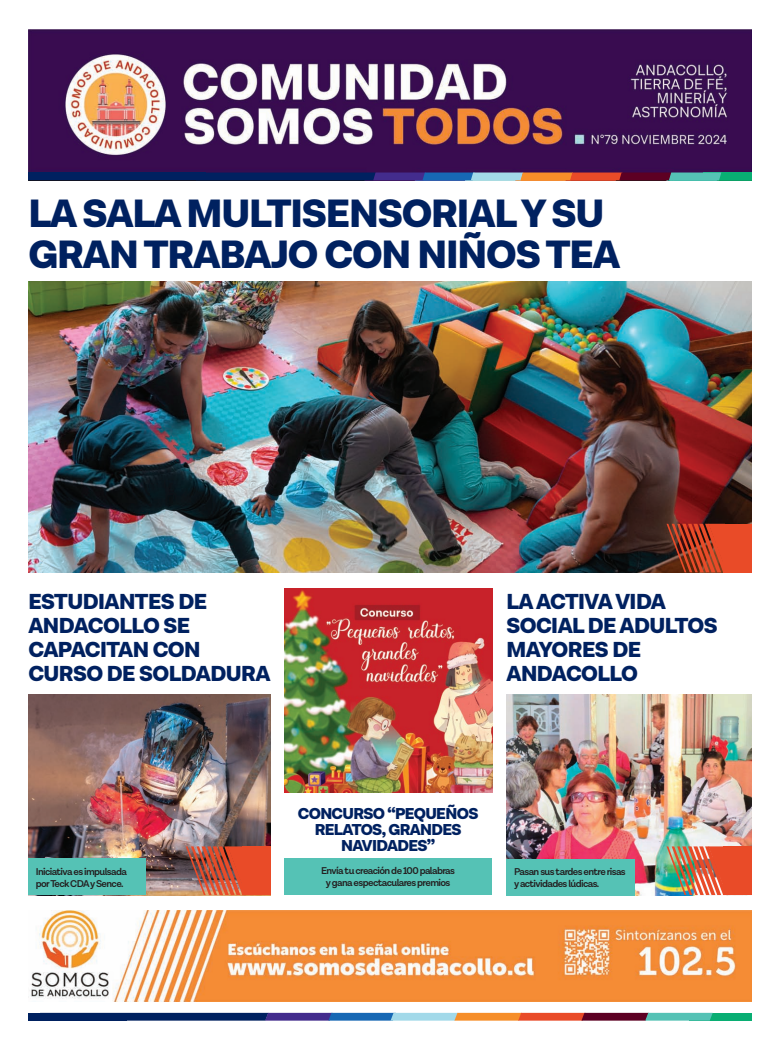
<style>
.page{position:relative;width:780px;height:1049px;background:#fff}
.page>*{position:absolute;margin:0;border:0;box-sizing:border-box;transform-origin:0 0}
.t1{font:900 40px/41px "Lota Grotesque Alt 3";letter-spacing:-.03em;color:#002160}
.t2{font:900 22px/24px "Lota Grotesque Alt 3";letter-spacing:-.025em;color:#002160}
.t3{font:900 16px/16px "Lota Grotesque Alt 3";letter-spacing:-.04em;color:#002160;text-align:center}
.t4{font:600 10px/12px "Lota Grotesque Alt 1";letter-spacing:-.06em;color:#231f20}
</style>
<div class="page">
<img style="left:28px;top:29px;width:723px;height:143px">
<img style="left:30px;top:911px;width:721px;height:91px">
<img style="left:28px;top:281px;width:723px;height:291px">
<img style="left:28px;top:694px;width:243px;height:201px">
<img style="left:506px;top:694px;width:245px;height:201px">
<div style="left:703px;top:172px;width:48px;height:8px;background:#09ae73"></div>
<div style="left:28px;top:172px;width:178px;height:8px;background:#002160"></div>
<svg style="left:206px;top:172px;width:515px;height:8px;background:#55516f"></svg>
<div style="left:689px;top:1013px;width:62px;height:7px;background:#09ae73"></div>
<div style="left:28px;top:1013px;width:99px;height:7px;background:#002160"></div>
<svg style="left:127px;top:1013px;width:585px;height:7px;background:#625c73"></svg>
<svg style="left:666px;top:524px;width:57px;height:48px;background:#a23b22"></svg>
<div style="left:723px;top:524px;width:28px;height:48px;background:#e94b28"></div>
<img style="left:186px;top:846px;width:57px;height:49px">
<div style="left:243px;top:846px;width:28px;height:49px;background:#e94b28"></div>
<img style="left:666px;top:846px;width:57px;height:49px">
<div style="left:723px;top:846px;width:28px;height:49px;background:#e94b28"></div>
<div style="left:28px;top:858px;width:118px;height:37px;background:#55c2b5"></div>
<div style="left:284px;top:858px;width:208px;height:36px;background:#55c2b5"></div>
<div style="left:506px;top:859px;width:129px;height:36px;background:#55c2b5"></div>
<img style="left:284px;top:588px;width:208px;height:204px">
<h1 class="t1" style="left:28px;top:194px;width:593px">LA SALA MULTISENSORIAL Y SU<br>GRAN TRABAJO CON NIÑOS TEA</h1>
<h2 class="t2" style="left:28px;top:590px;width:244px">ESTUDIANTES DE<br>ANDACOLLO SE<br>CAPACITAN CON<br>CURSO DE SOLDADURA</h2>
<h2 class="t2" style="left:506px;top:590px;width:213px">LA ACTIVA VIDA<br>SOCIAL DE ADULTOS<br>MAYORES DE<br>ANDACOLLO</h2>
<h3 class="t3" style="left:298px;top:806px;width:182px">CONCURSO “PEQUEÑOS<br>RELATOS, GRANDES<br>NAVIDADES”</h3>
<p class="t4" style="left:36px;top:866px;width:93px">Iniciativa es impulsada por Teck CDA y Sence.</p>
<p class="t4" style="left:321px;top:865px;width:135px;text-align:center">Envía tu creación de 100 palabras y gana espectaculares premios</p>
<p class="t4" style="left:514px;top:866px;width:113px">Pasan sus tardes entre risas y actividades lúdicas.</p>
</div>
